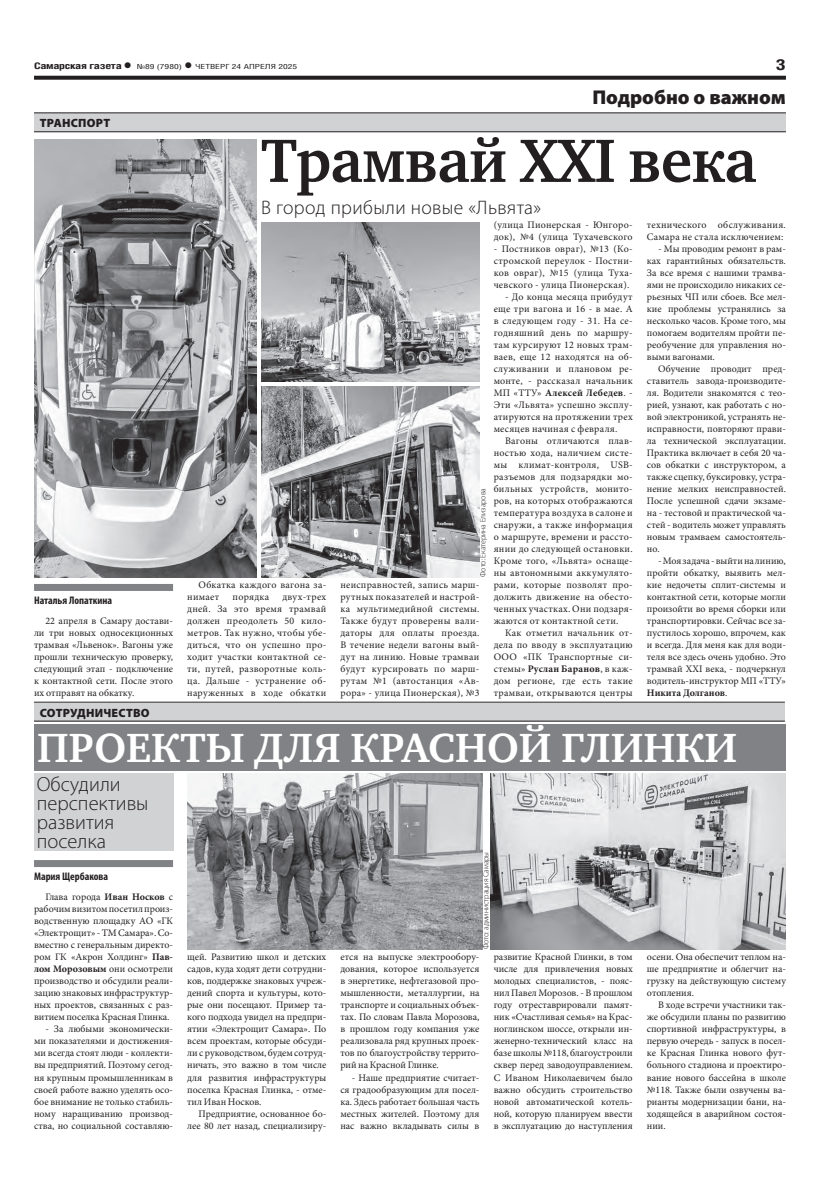
<style>
.page{position:relative;width:820px;height:1191px;background:#fff}
.page>*{position:absolute;margin:0;border:0;box-sizing:border-box;transform-origin:0 0}
.ЗАГОЛОВОК{font:700 62.6px "Charter C";letter-spacing:-.01em;color:#231f20;scale:.95 1}
.ЗАГОЛОВОК-2{font:700 41.8px "Charter C";color:#fff}
.ПОДЗАГОЛОВОК{font:300 20.5px/18.9px "Myriad Pro";color:#231f20}
.КОЛОНТИТУЛ{font:900 20px "Myriad Pro";color:#231f20}
.ПОДЗАГОЛОВОК-2{font:300 19.6px "Myriad Pro";letter-spacing:.02em;color:#231f20}
.t1{font:700 15px "Helios Cond";color:#231f20;scale:1.4 1}
.РУБРИКА{font:900 12px "Myriad Pro";letter-spacing:.02em;color:#231f20}
.АВТОР_чб{font:700 condensed 11px "Myriad Pro";color:#231f20}
.t2{font:10px/12px "Minion Pro";letter-spacing:.005em;color:#231f20;text-align:justify}
.t3{font:10px/12px "Minion Pro";letter-spacing:.025em;color:#231f20}
.t4{font:700 9px "Helios Cond";letter-spacing:-.02em;color:#231f20;scale:1.4 1}
.ТВ{font:300 8px "Myriad Pro";letter-spacing:-.01em;color:#231f20}
.t5{font:7px "Helios Cond";color:#231f20;scale:1.4 1}
.s1{font-size:16px}
.s2{font-weight:700;font-size:16px}
.s3{font-weight:700}
</style>
<div class="page">
<svg style="left:34px;top:76px;width:751px;height:4px;background:#322f2f"></svg>
<div style="left:34px;top:584px;width:139px;height:7px;background:#808285"></div>
<div style="left:34px;top:113px;width:751px;height:19px;background:#d1d2d4"></div>
<hr style="left:34px;top:113px;width:751px;height:1px;background:#231f20">
<hr style="left:34px;top:131px;width:751px;height:1px;background:#231f20">
<img style="left:261px;top:223px;width:218px;height:158px">
<img style="left:261px;top:386px;width:218px;height:191px">
<img style="left:34px;top:140px;width:223px;height:437px">
<div style="left:34px;top:860px;width:139px;height:7px;background:#808285"></div>
<div style="left:34px;top:702px;width:750px;height:19px;background:#d1d2d4"></div>
<hr style="left:34px;top:702px;width:750px;height:1px;background:#231f20">
<hr style="left:34px;top:721px;width:750px;height:1px;background:#231f20">
<div style="left:34px;top:724px;width:751px;height:46px;background:#808285"></div>
<div style="left:34px;top:773px;width:139px;height:78px;background:#d1d2d4"></div>
<img style="left:490px;top:773px;width:295px;height:176px">
<img style="left:187px;top:773px;width:295px;height:176px">
<p class="t4" style="left:34px;top:61px;width:71px">Самарская газета<span class="s1">•</span></p>
<p class="t5" style="left:137px;top:63px;width:116px">№89 (7980) <span class="s2">•</span> ЧЕТВЕРГ 24 АПРЕЛЯ 2025</p>
<p class="t1" style="left:775px;top:55px;width:9px">3</p>
<p class="РУБРИКА" style="left:40px;top:116px;width:72px">ТРАНСПОРТ</p>
<p class="АВТОР_чб" style="left:34px;top:594px;width:79px">Наталья Лопаткина</p>
<p class="t2" style="left:34px;top:615px;width:140px;text-indent:11px">22 апреля в Самару достави&shy;ли три новых односекционных трамвая «Львенок». Вагоны уже прошли техническую проверку, следующий этап - подключение к контактной сети. После этого их отправят на обкатку.</p>
<p class="КОЛОНТИТУЛ" style="left:592px;top:86px;width:195px">Подробно о важном</p>
<p class="ЗАГОЛОВОК" style="left:261px;top:126px;width:523px">Трамвай XXI века</p>
<p class="ПОДЗАГОЛОВОК-2" style="left:261px;top:196px;width:281px">В город прибыли новые «Львята»</p>
<p class="t3" style="left:187px;top:579px;width:140px;text-indent:11px">Обкатка каждого вагона за&shy;нимает</p>
<p class="t2" style="left:187px;top:591px;width:140px;text-indent:95px">двух-трех дней. За это время трамвай должен преодолеть 50 кило&shy;метров. Так нужно, чтобы убе&shy;диться, что он успешно про&shy;ходит участки контактной се&shy;ти, путей, разворотные коль&shy;ца. Дальше - устранение об&shy;наруженных в ходе обкатки</p>
<p class="t3" style="left:232px;top:591px;width:38px">порядка</p>
<p class="t3" style="left:493px;top:219px;width:140px">(улица Пионерская - Юнгоро&shy;док), №4 (улица Тухачевского</p>
<p class="t2" style="left:493px;top:243px;width:140px">- Постников овраг), №13 (Ко&shy;стромской переулок - Постни&shy;ков овраг), №15 (улица Туха&shy;чевского - улица Пионерская).</p>
<p class="t2" style="left:493px;top:291px;width:140px;text-indent:11px">- До конца месяца прибудут еще три вагона и 16 - в мае. А в следующем году - 31. На се&shy;годняшний день по маршру&shy;там курсируют 12 новых трам&shy;ваев, еще 12 находятся на об&shy;служивании и плановом ре&shy;монте, - рассказал начальник МП «ТТУ» <span class="s3">Алексей Лебедев</span>. - Эти «Львята» успешно эксплу&shy;атируются на протяжении трех месяцев начиная с февраля.</p>
<p class="t2" style="left:493px;top:435px;width:140px;text-indent:11px">Вагоны отличаются плав&shy;ностью хода, наличием систе&shy;мы климат-контроля, USB&shy;разъемов для подзарядки мо&shy;бильных устройств, монито&shy;ров, на которых отображаются температура воздуха в салоне и снаружи, а также информация о маршруте, времени и рассто&shy;янии до следующей остановки.<br>Кроме того, «Львята» оснаще&shy;ны автономными аккумулято&shy;рами, которые позволят про&shy;должить движение на обесто&shy;ченных участках. Они подзаря&shy;жаются от контактной сети.</p>
<p class="t2" style="left:493px;top:627px;width:140px;text-indent:11px">Как отметил начальник от&shy;дела по вводу в эксплуатацию ООО «ПК Транспортные си&shy;стемы» <span class="s3">Руслан Баранов</span>, в каж&shy;дом регионе, где есть такие трамваи, открываются центры</p>
<p class="ТВ" style="left:478px;top:577px;width:90px;rotate:-90deg">Фото: Екатерина Елизарова</p>
<p class="t2" style="left:340px;top:579px;width:140px">неисправностей, запись марш&shy;рутных показателей и настрой&shy;ка мультимедийной системы.<br>Также будут проверены вали&shy;даторы для оплаты проезда.<br>В течение недели вагоны вый&shy;дут на линию. Новые трамваи будут курсировать по марш&shy;рутам №1 (автостанция «Ав&shy;рора» - улица Пионерская), №3</p>
<p class="t3" style="left:646px;top:219px;width:140px">технического обслуживания.<br>Самара не стала исключением:</p>
<p class="t2" style="left:646px;top:243px;width:140px;text-indent:11px">- Мы проводим ремонт в рам&shy;ках гарантийных обязательств.<br>За все время с нашими трамва&shy;ями не происходило никаких се&shy;рьезных ЧП или сбоев. Все мел&shy;кие проблемы устранялись за несколько часов. Кроме того, мы помогаем водителям пройти пе&shy;реобучение для управления но&shy;выми вагонами.</p>
<p class="t2" style="left:646px;top:363px;width:140px;text-indent:11px">Обучение проводит пред&shy;ставитель завода-производите&shy;ля. Водители знакомятся с тео&shy;рией, узнают, как работать с но&shy;вой электроникой, устранять не&shy;исправности, повторяют прави&shy;ла технической эксплуатации.<br>Практика включает в себя 20 ча&shy;сов обкатки с инструктором, а также сцепку, буксировку, устра&shy;нение мелких неисправностей.<br>После успешной сдачи экзаме&shy;на - тестовой и практической ча&shy;стей - водитель может управлять новым трамваем самостоятель&shy;но.</p>
<p class="t2" style="left:646px;top:555px;width:140px;text-indent:11px">- Моя задача - выйти на линию, пройти обкатку, выявить мел&shy;кие недочеты сплит-системы и контактной сети, которые могли произойти во время сборки или транспортировки. Сейчас все за&shy;пустилось хорошо, впрочем, как и всегда. Для меня как для води&shy;теля все здесь очень удобно. Это трамвай XXI века, - подчеркнул водитель-инструктор МП «ТТУ» <span class="s3">Никита Долганов</span>.</p>
<p class="РУБРИКА" style="left:40px;top:705px;width:111px">СОТРУДНИЧЕСТВО</p>
<p class="ЗАГОЛОВОК-2" style="left:37px;top:725px;width:701px">ПРОЕКТЫ ДЛЯ КРАСНОЙ ГЛИНКИ</p>
<p class="ПОДЗАГОЛОВОК" style="left:37px;top:775px;width:113px">Обсудили перспективы развития поселка</p>
<p class="ТВ" style="left:481px;top:949px;width:99px;rotate:-90deg">Фото: администрация Самары</p>
<p class="АВТОР_чб" style="left:34px;top:870px;width:76px">Мария Щербакова</p>
<p class="t2" style="left:34px;top:891px;width:140px;text-indent:11px">Глава города <span class="s3">Иван Носков</span> с рабочим визитом посетил произ&shy;водственную площадку АО «ГК «Электрощит» - ТМ Самара». Со&shy;вместно с генеральным директо&shy;ром ГК «Акрон Холдинг» <span class="s3">Пав&shy;лом Морозовым</span> они осмотрели производство и обсудили реали&shy;зацию знаковых инфраструктур&shy;ных проектов, связанных с раз&shy;витием поселка Красная Глинка.</p>
<p class="t2" style="left:34px;top:1023px;width:140px;text-indent:11px">- За любыми экономически&shy;ми показателями и достижения&shy;ми всегда стоят люди - коллекти&shy;вы предприятий. Поэтому сегод&shy;ня крупным промышленникам в своей работе важно уделять осо&shy;бое внимание не только стабиль&shy;ному наращиванию производ&shy;ства, но социальной составляю-</p>
<p class="t2" style="left:340px;top:951px;width:140px">ется на выпуске электрообору&shy;дования, которое используется в энергетике, нефтегазовой про&shy;мышленности, металлургии, на транспорте и социальных объек&shy;тах. По словам Павла Морозова, в прошлом году компания уже реализовала ряд крупных проек&shy;тов по благоустройству террито&shy;рий на Красной Глинке.</p>
<p class="t2" style="left:340px;top:1071px;width:140px;text-indent:11px">- Наше предприятие считает&shy;ся градообразующим для посел&shy;ка. Здесь работает большая часть местных жителей. Поэтому для нас важно вкладывать силы в</p>
<p class="t2" style="left:493px;top:951px;width:140px">развитие Красной Глинки, в том числе для привлечения новых молодых специалистов, - пояс&shy;нил Павел Морозов. - В прошлом году отреставрировали памят&shy;ник «Счастливая семья» на Крас&shy;ноглинском шоссе, открыли ин&shy;женерно-технический класс на базе школы №118, благоустроили сквер перед заводоуправлением.<br>С Иваном Николаевичем было важно обсудить строительство новой автоматической котель&shy;ной, которую планируем ввести в эксплуатацию до наступления</p>
<p class="t2" style="left:646px;top:951px;width:140px">осени. Она обеспечит теплом на&shy;ше предприятие и облегчит на&shy;грузку на действующую систему отопления.</p>
<p class="t2" style="left:187px;top:951px;width:140px">щей. Развитию школ и детских садов, куда ходят дети сотрудни&shy;ков, поддержке знаковых учреж&shy;дений спорта и культуры, кото&shy;рые они посещают. Пример та&shy;кого подхода увидел на предпри&shy;ятии «Электрощит Самара». По всем проектам, которые обсуди&shy;ли с руководством, будем сотруд&shy;ничать, это важно в том числе для развития инфраструктуры поселка Красная Глинка, - отме&shy;тил Иван Носков.</p>
<p class="t2" style="left:187px;top:1107px;width:140px;text-align:right">Предприятие, основанное бо&shy;лее 80 лет назад, специализиру-</p>
<p class="t2" style="left:646px;top:999px;width:140px;text-indent:11px">В ходе встречи участники так&shy;же обсудили планы по развитию спортивной инфраструктуры, в первую очередь - запуск в посел&shy;ке Красная Глинка нового фут&shy;больного стадиона и проектиро&shy;вание нового бассейна в школе №118. Также были озвучены ва&shy;рианты модернизации бани, на&shy;ходящейся в аварийном состоя&shy;нии.</p>
</div>
